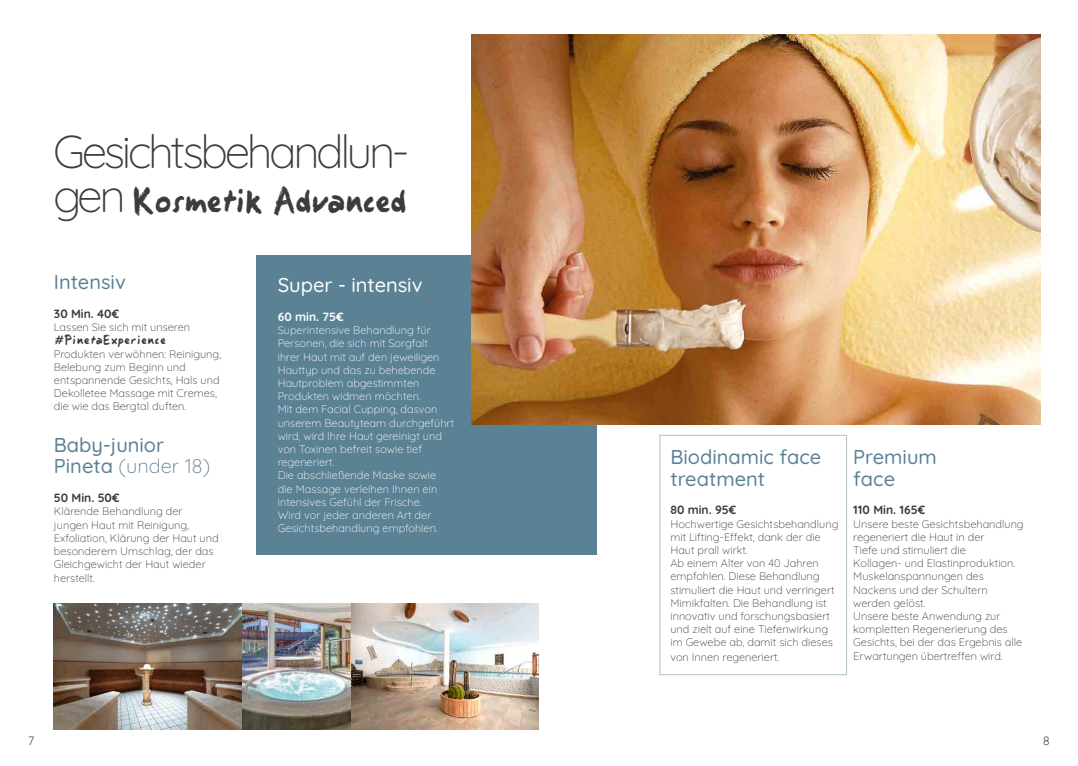
<style>
.page{position:relative;width:1078px;height:766px;background:#fff}
.page>*{position:absolute;margin:0;border:0;box-sizing:border-box;transform-origin:0 0}
.t1{font:300 46px "Quicksand";letter-spacing:-.075em;color:#3c3c3b}
.t2{font:30px "Pineta Hotel";letter-spacing:-.075em;color:#3c3c3b}
.t3{font:500 20px/21px "Quicksand";color:#5b8195}
.t4{font:500 20px "Quicksand";color:#fff}
.t5{font:700 12px "Quicksand";color:#3c3c3b}
.t6{font:700 12px "Quicksand";color:#fff}
.t7{font:300 12px "Quicksand";color:#000}
.t8{font:300 11px/13.2px "Quicksand";color:#3c3c3b}
.t9{font:300 11px/13.2px "Quicksand";color:#fff}
.t10{font:11px "Pineta Hotel";color:#3c3c3b}
.s1{font-family:"Quicksand";font-weight:300;font-size:46px}
.s2{font-weight:300}
</style>
<div class="page">
<div style="left:257px;top:255px;width:340px;height:300px;background:#5b8195"></div>
<img style="left:471px;top:34px;width:569px;height:390px">
<img style="left:54px;top:603px;width:485px;height:126px">
<h1 class="t1" style="left:53px;top:116px;width:358px">Gesichtsbehandlun-</h1>
<h2 class="t2" style="left:53px;top:181px;width:356px"><span class="s1">gen</span> Kosmetik Advanced</h2>
<h3 class="t3" style="left:54px;top:269px;width:73px">Intensiv</h3>
<p class="t5" style="left:54px;top:304px;width:67px">30 Min. 40€</p>
<p class="t8" style="left:54px;top:319px;width:138px">Lassen Sie sich mit unseren</p>
<p class="t10" style="left:54px;top:333px;width:114px">#PinetaExperience</p>
<p class="t8" style="left:54px;top:346px;width:169px">Produkten verwöhnen: Reinigung,<br>Belebung zum Beginn und entspannende Gesichts, Hals und<br>Dekolletee Massage mit Cremes, die wie das Bergtal duften.</p>
<h3 class="t3" style="left:54px;top:432px;width:158px">Baby-junior<br>Pineta <span class="s2">(under 18)</span></h3>
<p class="t5" style="left:54px;top:488px;width:67px">50 Min. 50€</p>
<p class="t8" style="left:54px;top:503px;width:166px">Klärende Behandlung der jungen Haut mit Reinigung,<br>Exfoliation, Klärung der Haut und besonderem Umschlag, der das<br>Gleichgewicht der Haut wieder herstellt.</p>
<h3 class="t4" style="left:278px;top:269px;width:146px">Super - intensiv</h3>
<p class="t6" style="left:278px;top:307px;width:67px">60 min. 75€</p>
<p class="t9" style="left:278px;top:322px;width:178px">Superintensive Behandlung für<br>Personen, die sich mit Sorgfalt<br>ihrer Haut mit auf den jeweiligen<br>Hauttyp und das zu behebende<br>Hautproblem abgestimmten<br>Produkten widmen möchten.<br>Mit dem Facial Cupping, dasvon unserem Beautyteam durchgeführt wird, wird Ihre Haut gereinigt und von Toxinen befreit sowie tief regeneriert.<br>Die abschließende Maske sowie<br>die Massage verleihen Ihnen ein intensives Gefühl der Frische.<br>Wird vor jeder anderen Art der<br>Gesichtsbehandlung empfohlen.</p>
<h3 class="t3" style="left:670px;top:445px;width:152px">Biodinamic face treatment</h3>
<p class="t5" style="left:670px;top:500px;width:67px">80 min. 95€</p>
<p class="t8" style="left:670px;top:515px;width:169px">Hochwertige Gesichtsbehandlung mit Lifting-Effekt, dank der die<br>Haut prall wirkt.<br>Ab einem Alter von 40 Jahren empfohlen. Diese Behandlung stimuliert die Haut und verringert<br>Mimikfalten. Die Behandlung ist innovativ und forschungsbasiert und zielt auf eine Tiefenwirkung im Gewebe ab, damit sich dieses</p>
<p class="t8" style="left:670px;top:649px;width:110px">von Innen regeneriert.</p>
<h3 class="t3" style="left:853px;top:445px;width:85px">Premium face</h3>
<p class="t5" style="left:853px;top:500px;width:73px">110 Min. 165€</p>
<p class="t8" style="left:853px;top:515px;width:172px">Unsere beste Gesichtsbehandlung regeneriert die Haut in der<br>Tiefe und stimuliert die<br>Kollagen- und Elastinproduktion.<br>Muskelanspannungen des<br>Nackens und der Schultern werden gelöst.<br>Unsere beste Anwendung zur kompletten Regenerierung des<br>Gesichts, bei der das Ergebnis alle<br>Erwartungen übertreffen wird.</p>
<p class="t7" style="left:28px;top:731px;width:8px">7</p>
<p class="t7" style="left:1043px;top:731px;width:8px">8</p>
</div>
